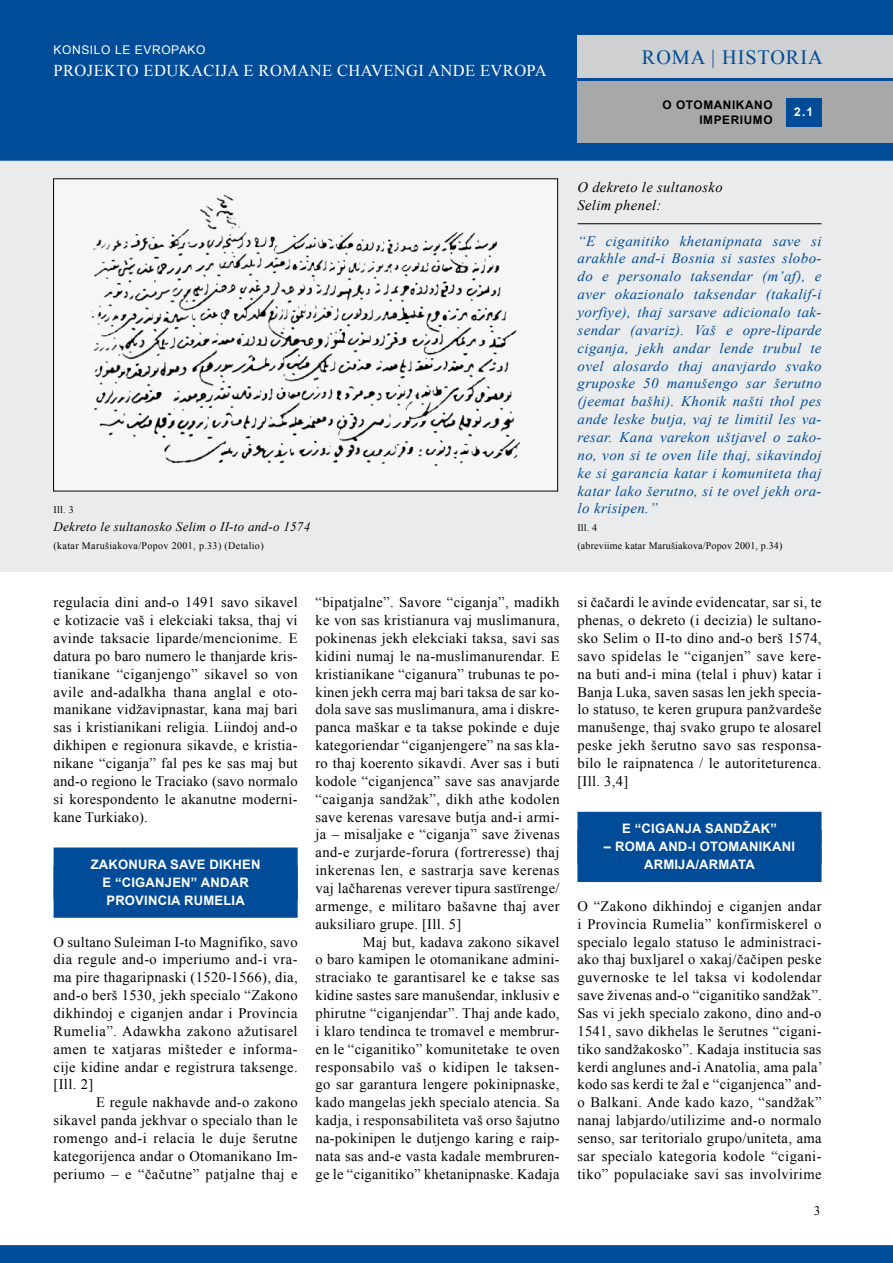
<style>
.page{position:relative;width:893px;height:1263px;background:#fff}
.page>*{position:absolute;margin:0;border:0;box-sizing:border-box;transform-origin:0 0}
.t1{font:20.25px "Times New Roman";letter-spacing:.045em;color:#004c99}
.t2{font:16.5px "Times New Roman";letter-spacing:.025em;color:#fff}
.t3{font:14.55px/17.9px "Times New Roman";letter-spacing:.02em;color:#000;text-align:justify}
.t4{font:italic 14.55px/17.9px "Times New Roman";letter-spacing:.025em;color:#004c99;text-align:justify}
.t5{font:italic 14.55px/17.9px "Times New Roman";letter-spacing:.025em;color:#000}
.t6{font:700 13.05px "Arial";letter-spacing:.015em;color:#fff}
.t7{font:italic 13.05px "Times New Roman";letter-spacing:.02em;color:#000}
.t8{font:12px "Arial";letter-spacing:.05em;color:#fff}
.t9{font:700 12px "Arial";color:#fff}
.t10{font:700 11.85px/15px "Arial";letter-spacing:.05em;color:#000;text-align:right}
.t11{font:10.05px/17.9px "Times New Roman";letter-spacing:.015em;color:#000}
.t12{font:10.05px "Times New Roman";letter-spacing:.035em;color:#000}
</style>
<div class="page">
<div style="left:0;top:143px;width:893px;height:428px;background:#eaebec"></div>
<div style="left:0;top:0;width:893px;height:161px;background:#004c99"></div>
<div style="left:577px;top:81px;width:316px;height:62px;background:#a7a8aa"></div>
<div style="left:577px;top:36px;width:316px;height:42px;background:#cfd0d1"></div>
<div style="left:786px;top:98px;width:35px;height:28px;background:#004c99"></div>
<div style="left:0;top:1245px;width:893px;height:18px;background:#004c99"></div>
<img style="left:56px;top:181px;width:500px;height:308px">
<hr style="left:577px;top:223px;width:244px;height:1px;background:#000">
<div style="left:54px;top:847px;width:244px;height:35px;background:#004c99"></div>
<div style="left:54px;top:865px;width:244px;height:35px;background:#004c99"></div>
<div style="left:54px;top:883px;width:244px;height:35px;background:#004c99"></div>
<div style="left:577px;top:812px;width:244px;height:34px;background:#004c99"></div>
<div style="left:577px;top:830px;width:244px;height:34px;background:#004c99"></div>
<div style="left:577px;top:847px;width:244px;height:35px;background:#004c99"></div>
<p class="t8" style="left:54px;top:42px;width:18px">KONSILO</p>
<p class="t8" style="left:115px;top:42px;width:47px">LE EVROP</p>
<p class="t8" style="left:179px;top:42px;width:27px">AKO</p>
<p class="t2" style="left:54px;top:59px;width:45px">PROJEKT</p>
<p class="t2" style="left:127px;top:59px;width:53px">O EDUKA</p>
<p class="t2" style="left:203px;top:59px;width:21px">CIJA</p>
<p class="t2" style="left:244px;top:59px;width:53px">E ROMANE</p>
<p class="t2" style="left:337px;top:59px;width:24px">CHAVENGI</p>
<p class="t2" style="left:428px;top:59px;width:65px">ANDEEVR</p>
<p class="t2" style="left:514px;top:59px;width:24px">OPA</p>
<h1 class="t1" style="left:642px;top:44px;width:182px">Roma | His toria</h1>
<p class="t9" style="left:794px;top:104px;width:21px">2.1</p>
<p class="t10" style="left:662px;top:98px;width:112px">O OTOMANIKANO<br>IMPERIUMO</p>
<p class="t11" style="left:54px;top:501px;width:22px">Ill. 3</p>
<p class="t7" style="left:54px;top:518px;width:258px">Dekreto le sultanosko Selim o II-to and-o 1574</p>
<p class="t12" style="left:54px;top:539px;width:212px">(katar Marušiakova/Popov 2001, p.33) (Detalio)</p>
<p class="t5" style="left:577px;top:178px;width:147px">O dekreto le sultanosko<br>Selim phenel:</p>
<p class="t4" style="left:577px;top:231px;width:246px">“E ciganitiko khetanipnata save si arakhle and-i Bosnia si sastes slobo&shy;do e personalo taksendar (m’af), e aver okazionalo taksendar (takalif-i yorfiye), thaj sarsave adicionalo tak&shy;sendar (avariz). Vaš e opre-liparde ciganja, jekh andar lende trubul te ovel alosardo thaj anavjardo svako gruposke 50 manušengo sar šerutno (jeemat bašhi). Khonik našti thol pes ande leske butja, vaj te limitil les va&shy;resar. Kana varekon uštjavel o zako&shy;no, von si te oven lile thaj, sikavindoj ke si garancia katar i komuniteta thaj katar lako šerutno, si te ovel jekh ora&shy;lo krisipen.”</p>
<p class="t11" style="left:577px;top:519px;width:206px">Ill. 4<br>(abreviime katar Marušiakova/Popov 2001, p.34)</p>
<p class="t3" style="left:54px;top:593px;width:246px">regulacia dini and-o 1491 savo sikavel e kotizacie vaš i elekciaki taksa, thaj vi avinde taksacie liparde/mencionime. E datura po baro numero le thanjarde kris&shy;tianikane “ciganjengo” sikavel so von avile and-adalkha thana anglal e oto&shy;manikane vidžavipnastar, kana maj bari sas i kristianikani religia. Liindoj and-o dikhipen e regionura sikavde, e kristia&shy;nikane “ciganja” fal pes ke sas maj but and-o regiono le Traciako (savo normalo si korespondento le akanutne moderni&shy;kane Turkiako).</p>
<p class="t6" style="left:91px;top:856px;width:19px">ZAKONURA</p>
<p class="t6" style="left:170px;top:856px;width:82px">SAVE DIKHEN</p>
<p class="t6" style="left:102px;top:874px;width:138px">E “CIGANJEN” AN DAR</p>
<p class="t6" style="left:106px;top:892px;width:11px">PRO</p>
<p class="t6" style="left:135px;top:892px;width:60px">VINCIA RUME</p>
<p class="t6" style="left:223px;top:892px;width:16px">LIA</p>
<p class="t3" style="left:54px;top:932px;width:246px">O sultano Suleiman I-to Magnifiko, savo dia regule and-o imperiumo and-i vra&shy;ma pire thagaripnaski (1520-1566), dia, and-o berš 1530, jekh specialo “Zakono dikhindoj e ciganjen andar i Provincia Rumelia”. Adawkha zakono ažutisarel amen te xatjaras mišteder e informa&shy;cije kidine andar e registrura taksenge. [Ill. 2]</p>
<p class="t3" style="left:54px;top:1093px;width:246px;text-indent:43px">E regule nakhavde and-o zakono sikavel panda jekhvar o specialo than le romengo and-i relacia le duje šerutne kategorijenca andar o Otomanikano Im&shy;periumo – e “čačutne” patjalne thaj e</p>
<p class="t3" style="left:315px;top:593px;width:246px">“bipatjalne”. Savore “ciganja”, madikh ke von sas kristianura vaj muslimanura, pokinenas jekh elekciaki taksa, savi sas kidini numaj le na-muslimanurendar. E kristianikane “ciganura” trubunas te po&shy;kinen jekh cerra maj bari taksa de sar ko&shy;dola save sas muslimanura, ama i diskre&shy;panca maškar e ta takse pokinde e duje kategoriendar “ciganjengere” na sas kla&shy;ro thaj koerento sikavdi. Aver sas i buti kodole “ciganjenca” save sas anavjarde “caiganja sandžak”, dikh athe kodolen save kerenas varesave butja and-i armi&shy;ja – misaljake e “ciganja” save živenas and-e zurjarde-forura (fortreresse) thaj inkerenas len, e sastrarja save kerenas vaj lačharenas verever tipura sastïrenge/ armenge, e militaro bašavne thaj aver auksiliaro grupe. [Ill. 5]</p>
<p class="t3" style="left:315px;top:932px;width:246px;text-indent:47px">Maj but, kadava zakono sikavel o baro kamipen le otomanikane admini&shy;straciako te garantisarel ke e takse sas kidine sastes sare manušendar, inklusiv e phirutne “ciganjendar”. Thaj ande kado, i klaro tendinca te tromavel e membrur&shy;en le “ciganitiko” komunitetake te oven responsabilo vaš o kidipen le taksen&shy;go sar garantura lengere pokinipnaske, kado mangelas jekh specialo atencia. Sa kadja, i responsabiliteta vaš orso šajutno na-pokinipen le dutjengo karing e raip&shy;nata sas and-e vasta kadale membruren&shy;ge le “ciganitiko” khetanipnaske. Kadaja</p>
<p class="t3" style="left:577px;top:593px;width:246px">si čačardi le avinde evidencatar, sar si, te phenas, o dekreto (i decizia) le sultano&shy;sko Selim o II-to dino and-o berš 1574, savo spidelas le “ciganjen” save kere&shy;na buti and-i mina (telal i phuv) katar i Banja Luka, saven sasas len jekh specia&shy;lo statuso, te keren grupura panžvardeše manušenge, thaj svako grupo te alosarel peske jekh šerutno savo sas responsa&shy;bilo le raipnatenca / le autoriteturenca. [Ill. 3,4]</p>
<p class="t6" style="left:622px;top:820px;width:156px">E “CIGANJA SANDŽAK”</p>
<p class="t6" style="left:604px;top:838px;width:23px">– ROMA</p>
<p class="t6" style="left:659px;top:838px;width:51px">AND-I OTOMANIKANI</p>
<p class="t6" style="left:644px;top:856px;width:10px">ARMI</p>
<p class="t6" style="left:678px;top:856px;width:32px">JA/ARMATA</p>
<p class="t3" style="left:577px;top:897px;width:247px">O “Zakono dikhindoj e ciganjen andar i Provincia Rumelia” konfirmiskerel o specialo legalo statuso le administraci&shy;ako thaj buxljarel o xakaj/čačipen peske guvernoske te lel taksa vi kodolendar save živenas and-o “ciganitiko sandžak”.<br>Sas vi jekh specialo zakono, dino and-o 1541, savo dikhelas le šerutnes “cigani&shy;tiko sandžakosko”. Kadaja institucia sas kerdi anglunes and-i Anatolia, ama pala’ kodo sas kerdi te žal e “ciganjenca” and&shy;o Balkani. Ande kado kazo, “sandžak” nanaj labjardo/utilizime and-o normalo senso, sar teritorialo grupo/uniteta, ama sar specialo kategoria kodole “cigani&shy;tiko” populaciake savi sas involvirime</p>
</div>
